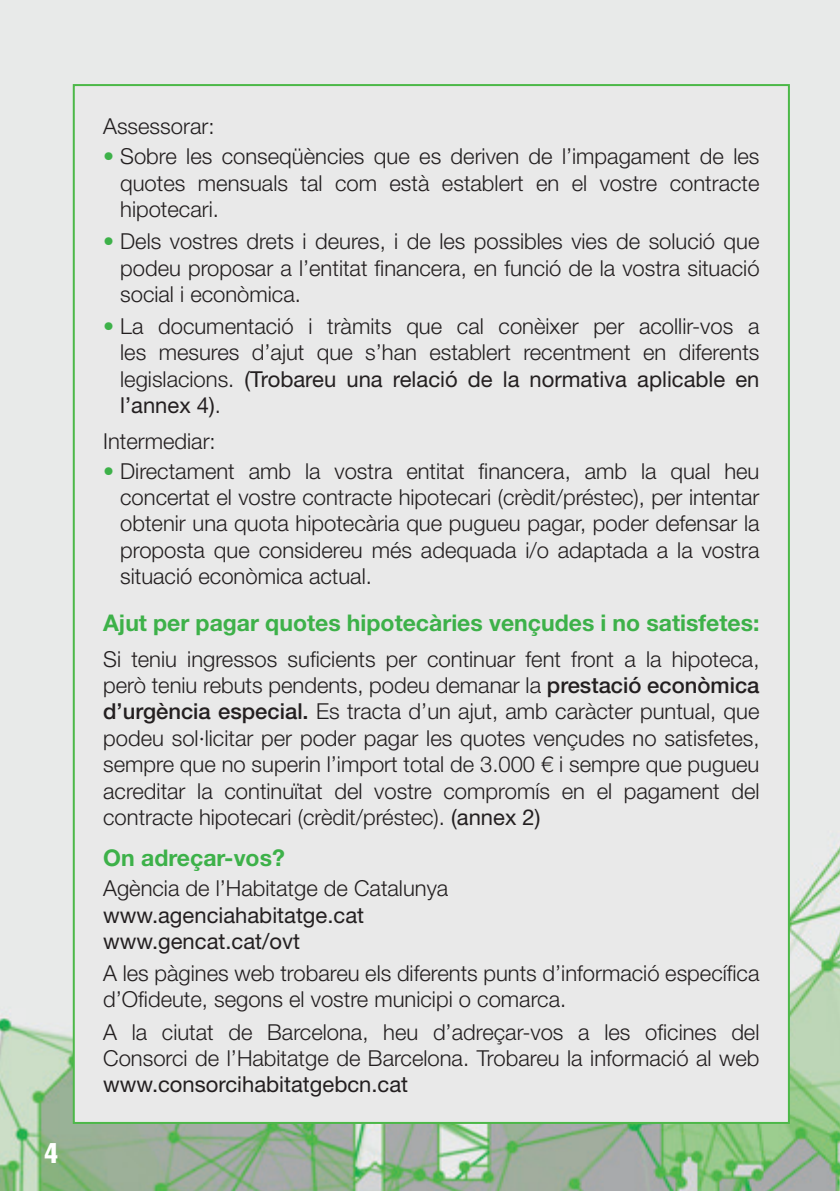
<style>
.page{position:relative;width:840px;height:1191px;background:#fff}
.page>*{position:absolute;margin:0;border:0;box-sizing:border-box;transform-origin:0 0}
.t1{font:28px "Helvetica LT Std Comp";color:#fff}
.t2{font:700 23px "Helvetica Neue LT Std";color:#3db149}
.t3{font:300 22px/26.4px "Helvetica Neue LT Std";color:#231f20;text-align:justify}
.t4{font:22px/26.4px "Helvetica Neue LT Std";color:#231f20}
.s1{color:#3db149}
.s2{font-weight:400}
.s3{font-weight:500}
</style>
<div class="page">
<img style="left:0;top:0;width:839px;height:1191px">
<div style="left:74px;top:85px;width:714px;height:1038px;background:#e9e9e9"></div>
<p class="t1" style="left:45px;top:1135px;width:14px">4</p>
<p class="t3" style="left:103px;top:113px;width:113px">Assessorar:</p>
<p class="t3" style="left:120px;top:143px;width:640px;text-indent:-17px"><span class="s1">•</span> Sobre les conseqüències que es deriven de l’impagament de les quotes mensuals tal com està establert en el vostre contracte hipotecari.</p>
<p class="t3" style="left:120px;top:228px;width:640px;text-indent:-17px"><span class="s1">•</span> Dels vostres drets i deures, i de les possibles vies de solució que podeu proposar a l’entitat financera, en funció de la vostra situació social i econòmica.</p>
<p class="t3" style="left:120px;top:312px;width:640px;text-indent:-17px"><span class="s1">•</span> La documentació i tràmits que cal conèixer per acollir-vos a les mesures d’ajut que s’han establert recentment en diferents legislacions. <span class="s2">(Trobareu una relació de la normativa aplicable en l’annex 4)</span>.</p>
<p class="t3" style="left:103px;top:427px;width:114px">Intermediar:</p>
<p class="t3" style="left:120px;top:457px;width:640px;text-indent:-17px"><span class="s1">•</span> Directament amb la vostra entitat financera, amb la qual heu concertat el vostre contracte hipotecari (crèdit/préstec), per intentar obtenir una quota hipotecària que pugueu pagar, poder defensar la proposta que considereu més adequada i/o adaptada a la vostra situació econòmica actual.</p>
<p class="t2" style="left:103px;top:608px;width:657px">Ajut per pagar quotes hipotecàries vençudes i no satisfetes:</p>
<p class="t3" style="left:103px;top:645px;width:657px">Si teniu ingressos suficients per continuar fent front a la hipoteca, però teniu rebuts pendents, podeu demanar la <span class="s3">prestació econòmica d’urgència especial.</span> Es tracta d’un ajut, amb caràcter puntual, que podeu sol·licitar per poder pagar les quotes vençudes no satisfetes, sempre que no superin l’import total de 3.000 € i sempre que pugueu acreditar la continuïtat del vostre compromís en el pagament del contracte hipotecari (crèdit/préstec). <span class="s2">(annex 2)</span></p>
<p class="t2" style="left:103px;top:843px;width:183px">On adreçar-vos?</p>
<p class="t3" style="left:103px;top:874px;width:346px">Agència de l’Habitatge de Catalunya</p>
<p class="t4" style="left:103px;top:901px;width:262px">www.agenciahabitatge.cat www.gencat.cat/ovt</p>
<p class="t3" style="left:103px;top:959px;width:657px">A les pàgines web trobareu els diferents punts d’informació específica d’Ofideute, segons el vostre municipi o comarca.</p>
<p class="t3" style="left:103px;top:1018px;width:657px">A la ciutat de Barcelona, heu d’adreçar-vos a les oficines del<br>Consorci de l’Habitatge de Barcelona. Trobareu la informació al web</p>
<p class="t4" style="left:103px;top:1071px;width:306px">www.consorcihabitatgebcn.cat</p>
</div>
